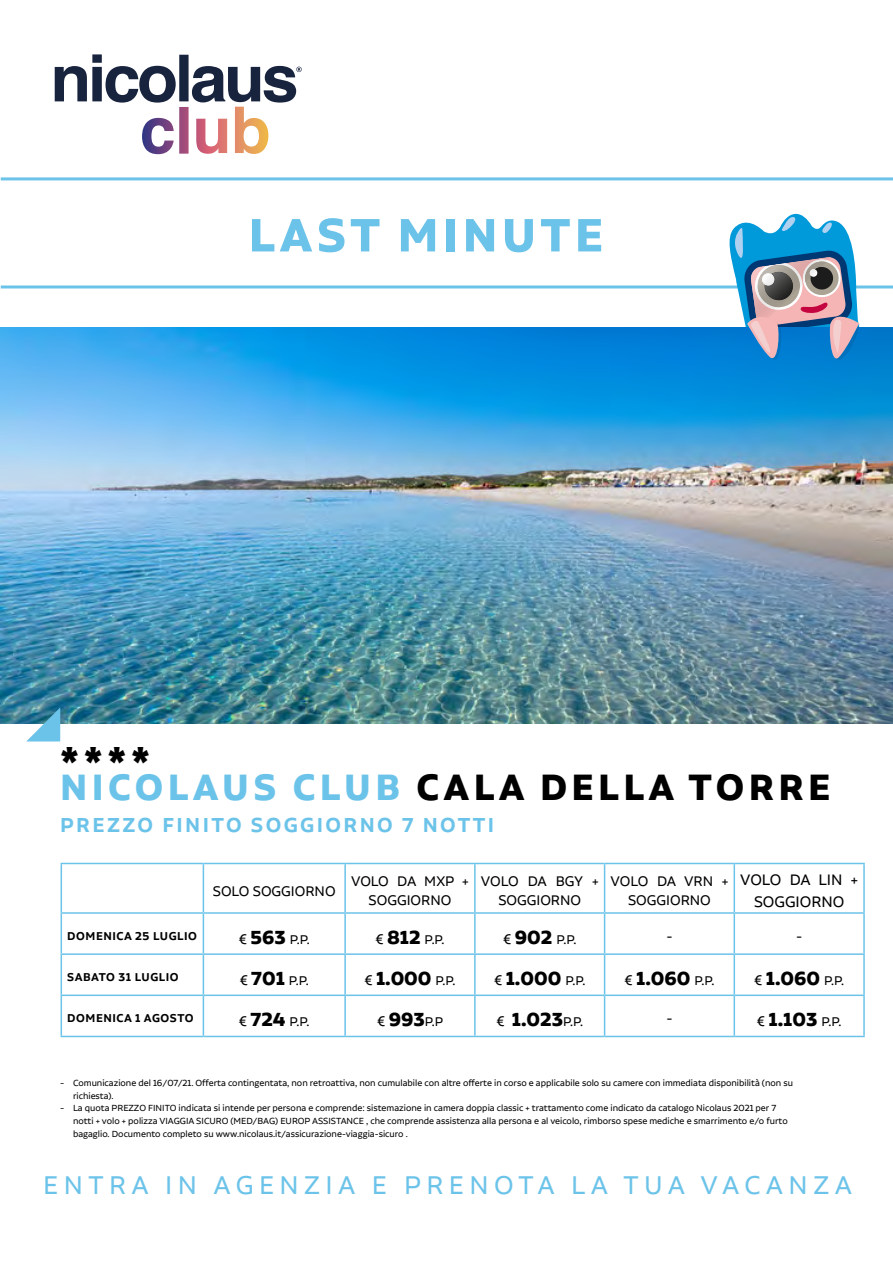
<style>
.page{position:relative;width:893px;height:1263px;background:#fff}
.page>*{position:absolute;margin:0;border:0;box-sizing:border-box;transform-origin:0 0}
.t1{font:700 55.5px "Aalto Sans Essential";letter-spacing:.08em;color:#6cc3e9}
.t2{font:700 45.15px "Aalto Sans Essential";color:#000}
.t3{font:700 43.5px "Aalto Sans Essential";letter-spacing:.1em;color:#000}
.t4{font:30.45px "Aalto Sans Essential";letter-spacing:.18em;color:#6cc3e9}
.t5{font:600 24px "Aalto Sans Essential";letter-spacing:.1em;color:#6cc3e9}
.t6{font:700 22.5px "Aalto Sans Essential";color:#000}
.t7{font:18px/21.6px "Aalto Sans Essential";color:#000;text-align:center}
.t8{font:16.5px/19.8px "Aalto Sans Essential";color:#000;text-align:center}
.t9{font:15px "Aalto Sans Essential";color:#000}
.t10{font:600 13.5px "Aalto Sans Essential";letter-spacing:.04em;color:#000}
.t11{font:10.5px "Aalto Sans Essential";color:#000}
.s1{color:#6cc3e9}
.s2{font-size:16.5px}
.s3{font-weight:700;font-size:22.5px}
.s4{font-weight:400;font-size:16.5px}
.s5{font-weight:400;font-size:15px}
</style>
<div class="page">
<hr style="left:1px;top:285px;width:892px;height:3px;background:#6cc3e9">
<hr style="left:1px;top:177px;width:892px;height:3px;background:#6cc3e9">
<svg style="left:55px;top:54px;width:247px;height:100px"></svg>
<img style="left:1px;top:327px;width:892px;height:396px">
<svg style="left:714px;top:214px;width:179px;height:219px"></svg>
<svg style="left:26px;top:707px;width:34px;height:34px"></svg>
<hr style="left:61px;top:863px;width:142px;height:1px;background:#6cc3e9">
<hr style="left:61px;top:864px;width:1px;height:48px;background:#6cc3e9">
<hr style="left:61px;top:914px;width:1px;height:39px;background:#6cc3e9">
<hr style="left:61px;top:955px;width:1px;height:39px;background:#6cc3e9">
<hr style="left:61px;top:996px;width:1px;height:40px;background:#6cc3e9">
<hr style="left:61px;top:912px;width:142px;height:2px;background:#6cc3e9">
<hr style="left:61px;top:953px;width:142px;height:2px;background:#6cc3e9">
<hr style="left:61px;top:994px;width:142px;height:2px;background:#6cc3e9">
<hr style="left:61px;top:1036px;width:142px;height:1px;background:#6cc3e9">
<hr style="left:203px;top:863px;width:142px;height:1px;background:#6cc3e9">
<hr style="left:203px;top:864px;width:1px;height:48px;background:#6cc3e9">
<hr style="left:345px;top:863px;width:130px;height:1px;background:#6cc3e9">
<hr style="left:344px;top:864px;width:2px;height:48px;background:#6cc3e9">
<hr style="left:475px;top:863px;width:130px;height:1px;background:#6cc3e9">
<hr style="left:605px;top:863px;width:129px;height:1px;background:#6cc3e9">
<hr style="left:734px;top:863px;width:131px;height:1px;background:#6cc3e9">
<hr style="left:203px;top:914px;width:1px;height:39px;background:#6cc3e9">
<hr style="left:344px;top:914px;width:2px;height:39px;background:#6cc3e9">
<hr style="left:203px;top:955px;width:1px;height:39px;background:#6cc3e9">
<hr style="left:344px;top:955px;width:2px;height:39px;background:#6cc3e9">
<hr style="left:203px;top:996px;width:1px;height:40px;background:#6cc3e9">
<hr style="left:344px;top:996px;width:2px;height:40px;background:#6cc3e9">
<hr style="left:203px;top:912px;width:142px;height:2px;background:#6cc3e9">
<hr style="left:345px;top:912px;width:130px;height:2px;background:#6cc3e9">
<hr style="left:475px;top:912px;width:130px;height:2px;background:#6cc3e9">
<hr style="left:605px;top:912px;width:129px;height:2px;background:#6cc3e9">
<hr style="left:734px;top:912px;width:131px;height:2px;background:#6cc3e9">
<hr style="left:203px;top:953px;width:142px;height:2px;background:#6cc3e9">
<hr style="left:345px;top:953px;width:130px;height:2px;background:#6cc3e9">
<hr style="left:475px;top:953px;width:130px;height:2px;background:#6cc3e9">
<hr style="left:605px;top:953px;width:129px;height:2px;background:#6cc3e9">
<hr style="left:734px;top:953px;width:131px;height:2px;background:#6cc3e9">
<hr style="left:203px;top:994px;width:142px;height:2px;background:#6cc3e9">
<hr style="left:345px;top:994px;width:130px;height:2px;background:#6cc3e9">
<hr style="left:475px;top:994px;width:130px;height:2px;background:#6cc3e9">
<hr style="left:605px;top:994px;width:129px;height:2px;background:#6cc3e9">
<hr style="left:734px;top:994px;width:131px;height:2px;background:#6cc3e9">
<hr style="left:203px;top:1036px;width:142px;height:1px;background:#6cc3e9">
<hr style="left:345px;top:1036px;width:130px;height:1px;background:#6cc3e9">
<hr style="left:475px;top:1036px;width:130px;height:1px;background:#6cc3e9">
<hr style="left:605px;top:1036px;width:129px;height:1px;background:#6cc3e9">
<hr style="left:734px;top:1036px;width:131px;height:1px;background:#6cc3e9">
<hr style="left:474px;top:864px;width:2px;height:48px;background:#6cc3e9">
<hr style="left:604px;top:864px;width:1px;height:48px;background:#6cc3e9">
<hr style="left:734px;top:864px;width:1px;height:48px;background:#6cc3e9">
<hr style="left:863px;top:864px;width:2px;height:48px;background:#6cc3e9">
<hr style="left:474px;top:914px;width:2px;height:39px;background:#6cc3e9">
<hr style="left:604px;top:914px;width:1px;height:39px;background:#6cc3e9">
<hr style="left:734px;top:914px;width:1px;height:39px;background:#6cc3e9">
<hr style="left:863px;top:914px;width:2px;height:39px;background:#6cc3e9">
<hr style="left:474px;top:955px;width:2px;height:39px;background:#6cc3e9">
<hr style="left:604px;top:955px;width:1px;height:39px;background:#6cc3e9">
<hr style="left:734px;top:955px;width:1px;height:39px;background:#6cc3e9">
<hr style="left:863px;top:955px;width:2px;height:39px;background:#6cc3e9">
<hr style="left:474px;top:996px;width:2px;height:40px;background:#6cc3e9">
<hr style="left:604px;top:996px;width:1px;height:40px;background:#6cc3e9">
<hr style="left:734px;top:996px;width:1px;height:40px;background:#6cc3e9">
<hr style="left:863px;top:996px;width:2px;height:40px;background:#6cc3e9">
<h1 class="t1" style="left:249px;top:203px;width:356px">LAST MINUTE</h1>
<h2 class="t2" style="left:60px;top:738px;width:91px">****</h2>
<h3 class="t3" style="left:60px;top:762px;width:772px"><span class="s1">NICOLAUS CLUB</span> CALA DELLA TORRE</h3>
<h3 class="t5" style="left:60px;top:811px;width:435px">PREZZO FINITO SOGGIORNO 7 NOTTI</h3>
<h3 class="t8" style="left:213px;top:880px;width:124px">SOLO SOGGIORNO</h3>
<h3 class="t8" style="left:351px;top:870px;width:119px">VOLO DA MXP +<br>SOGGIORNO</h3>
<h3 class="t8" style="left:481px;top:870px;width:119px">VOLO DA BGY +<br>SOGGIORNO</h3>
<h3 class="t8" style="left:611px;top:870px;width:119px">VOLO DA VRN +<br>SOGGIORNO</h3>
<h3 class="t7" style="left:740px;top:869px;width:119px">VOLO DA LIN +<br>SOGGIORNO</h3>
<p class="t10" style="left:67px;top:928px;width:131px">DOMENICA 25 LUGLIO</p>
<h3 class="t9" style="left:239px;top:931px;width:72px"><span class="s2">€</span> <span class="s3">563</span> P.P.</h3>
<h3 class="t9" style="left:375px;top:931px;width:71px"><span class="s2">€</span> <span class="s3">812</span> P.P.</h3>
<h3 class="t9" style="left:503px;top:931px;width:75px"><span class="s2">€</span> <span class="s3">902</span> P.P.</h3>
<h3 class="t8" style="left:666px;top:926px;width:8px">-</h3>
<h3 class="t8" style="left:796px;top:926px;width:8px">-</h3>
<p class="t10" style="left:67px;top:969px;width:113px">SABATO 31 LUGLIO</p>
<h3 class="t9" style="left:240px;top:972px;width:71px"><span class="s2">€</span> <span class="s3">701</span> P.P.</h3>
<h3 class="t6" style="left:364px;top:965px;width:93px"><span class="s4">€</span> 1.000 <span class="s5">P.P.</span></h3>
<h3 class="t6" style="left:494px;top:965px;width:93px"><span class="s4">€</span> 1.000 <span class="s5">P.P.</span></h3>
<h3 class="t6" style="left:625px;top:965px;width:91px"><span class="s4">€</span> 1.060 <span class="s5">P.P.</span></h3>
<h3 class="t6" style="left:754px;top:965px;width:91px"><span class="s4">€</span> 1.060 <span class="s5">P.P.</span></h3>
<p class="t10" style="left:67px;top:1010px;width:128px">DOMENICA 1 AGOSTO</p>
<h3 class="t9" style="left:239px;top:1013px;width:72px"><span class="s2">€</span> <span class="s3">724</span> P.P.</h3>
<h3 class="t6" style="left:377px;top:1006px;width:68px"><span class="s4">€</span> 993<span class="s5">P.P</span></h3>
<h3 class="t6" style="left:496px;top:1006px;width:88px"><span class="s4">€</span> 1.023<span class="s5">P.P.</span></h3>
<h3 class="t8" style="left:666px;top:1008px;width:8px">-</h3>
<h3 class="t6" style="left:757px;top:1006px;width:86px"><span class="s4">€</span> 1.103 <span class="s5">P.P.</span></h3>
<p class="t11" style="left:60px;top:1077px;width:734px">− Comunicazione del 16/07/21. Offerta contingentata, non retroattiva, non cumulabile con altre offerte in corso e applicabile solo su camere con immediata disponibilità (non su</p>
<p class="t11" style="left:73px;top:1090px;width:42px">richiesta).</p>
<p class="t11" style="left:60px;top:1103px;width:717px">− La quota PREZZO FINITO indicata si intende per persona e comprende: sistemazione in camera doppia classic + trattamento come indicato da catalogo Nicolaus 2021 per 7</p>
<p class="t11" style="left:73px;top:1115px;width:716px">notti + volo + polizza VIAGGIA SICURO (MED/BAG) EUROP ASSISTANCE , che comprende assistenza alla persona e al veicolo, rimborso spese mediche e smarrimento e/o furto</p>
<p class="t11" style="left:73px;top:1128px;width:336px">bagaglio. Documento completo su www.nicolaus.it/assicurazione-viaggia-sicuro .</p>
<h3 class="t4" style="left:43px;top:1168px;width:810px">ENTRA IN AGENZIA E PRENOTA LA TUA VACANZA</h3>
</div>
